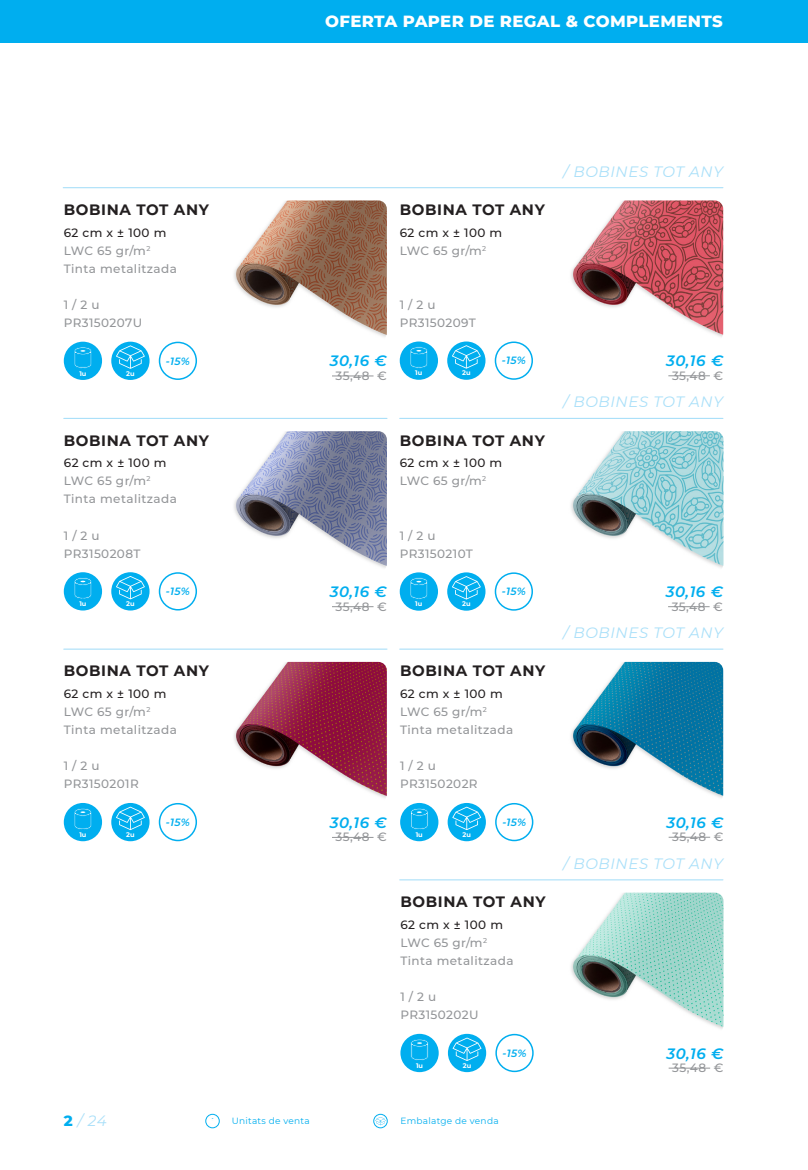
<style>
.page{position:relative;width:808px;height:1170px;background:#fff}
.page>*{position:absolute;margin:0;border:0;box-sizing:border-box;transform-origin:0 0}
.t1{font:800 16.5px "Montserrat";letter-spacing:.02em;color:#fff}
.t2{font:700 15px "Montserrat";letter-spacing:.04em;color:#231f20}
.t3{font:italic 15px "Montserrat";letter-spacing:.04em;color:#aae0f9}
.t4{font:italic 600 15px "Montserrat";letter-spacing:.04em;color:#00aeef}
.t5{font:500 12px "Montserrat";letter-spacing:.035em;color:#939598}
.t6{font:500 12px "Montserrat";letter-spacing:.035em;color:#231f20}
.t7{font:italic 600 10.5px "Montserrat";letter-spacing:.03em;color:#00aeef}
.t8{font:9px "Montserrat";letter-spacing:.03em;color:#00aeef}
.t9{font:700 6.6px "Montserrat";color:#fff}
.s1{font-weight:800;font-style:normal;color:#00aeef}
</style>
<div class="page">
<div style="left:0;top:0;width:808px;height:43px;background:#00aeef"></div>
<hr style="left:400px;top:418px;width:323px;height:1px;background:#aae0f9">
<hr style="left:63px;top:187px;width:660px;height:1px;background:#aae0f9">
<hr style="left:400px;top:648px;width:323px;height:1px;background:#aae0f9">
<hr style="left:64px;top:418px;width:323px;height:1px;background:#aae0f9">
<hr style="left:64px;top:648px;width:323px;height:1px;background:#aae0f9">
<hr style="left:400px;top:879px;width:323px;height:1px;background:#aae0f9">
<img style="left:571px;top:200px;width:152px;height:137px">
<img style="left:571px;top:431px;width:152px;height:137px">
<hr style="left:668px;top:375px;width:42px;height:1px;background:#939598">
<hr style="left:668px;top:606px;width:42px;height:1px;background:#939598">
<div style="left:373px;top:1113px;width:15px;height:15px;border:1px solid #00aeef;border-radius:50%"></div>
<svg style="left:375px;top:1116px;width:11px;height:9px"></svg>
<div style="left:205px;top:1113px;width:15px;height:15px;border:1px solid #00aeef;border-radius:50%"></div>
<div style="left:495px;top:572px;width:38px;height:38px;border:2px solid #00aeef;border-radius:50%"></div>
<div style="left:495px;top:341px;width:38px;height:39px;border:2px solid #00aeef;border-radius:50%"></div>
<div style="left:400px;top:572px;width:38px;height:38px;background:#00aeef;border-radius:50%"></div>
<svg style="left:410px;top:577px;width:18px;height:22px"></svg>
<div style="left:400px;top:341px;width:38px;height:39px;background:#00aeef;border-radius:50%"></div>
<svg style="left:410px;top:347px;width:18px;height:21px"></svg>
<img style="left:234px;top:431px;width:153px;height:137px">
<hr style="left:332px;top:606px;width:41px;height:1px;background:#939598">
<div style="left:159px;top:572px;width:38px;height:38px;border:2px solid #00aeef;border-radius:50%"></div>
<div style="left:64px;top:572px;width:38px;height:38px;background:#00aeef;border-radius:50%"></div>
<svg style="left:74px;top:577px;width:18px;height:22px"></svg>
<div style="left:111px;top:572px;width:39px;height:38px;background:#00aeef;border-radius:50%"></div>
<svg style="left:116px;top:576px;width:29px;height:23px"></svg>
<img style="left:234px;top:662px;width:153px;height:136px">
<hr style="left:332px;top:837px;width:41px;height:1px;background:#939598">
<div style="left:159px;top:802px;width:38px;height:39px;border:2px solid #00aeef;border-radius:50%"></div>
<div style="left:64px;top:802px;width:38px;height:39px;background:#00aeef;border-radius:50%"></div>
<svg style="left:74px;top:808px;width:18px;height:21px"></svg>
<div style="left:111px;top:802px;width:39px;height:39px;background:#00aeef;border-radius:50%"></div>
<svg style="left:116px;top:806px;width:29px;height:24px"></svg>
<img style="left:234px;top:200px;width:153px;height:137px">
<hr style="left:332px;top:375px;width:41px;height:1px;background:#939598">
<div style="left:159px;top:341px;width:38px;height:39px;border:2px solid #00aeef;border-radius:50%"></div>
<div style="left:64px;top:341px;width:38px;height:39px;background:#00aeef;border-radius:50%"></div>
<svg style="left:74px;top:347px;width:18px;height:21px"></svg>
<div style="left:111px;top:341px;width:39px;height:39px;background:#00aeef;border-radius:50%"></div>
<svg style="left:116px;top:345px;width:29px;height:24px"></svg>
<div style="left:447px;top:572px;width:38px;height:38px;background:#00aeef;border-radius:50%"></div>
<svg style="left:452px;top:576px;width:29px;height:23px"></svg>
<div style="left:447px;top:341px;width:38px;height:39px;background:#00aeef;border-radius:50%"></div>
<svg style="left:452px;top:345px;width:29px;height:23px"></svg>
<img style="left:571px;top:662px;width:152px;height:136px">
<hr style="left:669px;top:836px;width:41px;height:1px;background:#939598">
<div style="left:495px;top:802px;width:38px;height:39px;border:2px solid #00aeef;border-radius:50%"></div>
<div style="left:400px;top:802px;width:38px;height:39px;background:#00aeef;border-radius:50%"></div>
<svg style="left:410px;top:808px;width:18px;height:21px"></svg>
<div style="left:448px;top:802px;width:38px;height:39px;background:#00aeef;border-radius:50%"></div>
<svg style="left:452px;top:806px;width:29px;height:24px"></svg>
<img style="left:571px;top:892px;width:152px;height:137px">
<hr style="left:669px;top:1067px;width:41px;height:1px;background:#939598">
<div style="left:495px;top:1033px;width:39px;height:38px;border:2px solid #00aeef;border-radius:50%"></div>
<div style="left:400px;top:1033px;width:39px;height:38px;background:#00aeef;border-radius:50%"></div>
<svg style="left:410px;top:1039px;width:19px;height:21px"></svg>
<div style="left:448px;top:1033px;width:38px;height:38px;background:#00aeef;border-radius:50%"></div>
<svg style="left:453px;top:1037px;width:28px;height:23px"></svg>
<p class="t1" style="left:325px;top:9px;width:399px">OFERTA PAPER DE REGAL &amp; COMPLEMENTS</p>
<p class="t3" style="left:563px;top:161px;width:161px">/ BOBINES TOT ANY</p>
<p class="t2" style="left:64px;top:199px;width:147px">BOBINA TOT ANY</p>
<p class="t6" style="left:64px;top:224px;width:104px">62 cm x ± 100 m</p>
<p class="t5" style="left:64px;top:242px;width:88px">LWC 65 gr/m<sup>2</sup></p>
<p class="t5" style="left:64px;top:260px;width:115px">Tinta metalitzada</p>
<p class="t5" style="left:64px;top:296px;width:37px">1 / 2 u</p>
<p class="t5" style="left:64px;top:314px;width:80px">PR3150207U</p>
<p class="t2" style="left:400px;top:199px;width:147px">BOBINA TOT ANY</p>
<p class="t6" style="left:400px;top:224px;width:104px">62 cm x ± 100 m</p>
<p class="t5" style="left:400px;top:242px;width:88px">LWC 65 gr/m<sup>2</sup></p>
<p class="t5" style="left:400px;top:296px;width:37px">1 / 2 u</p>
<p class="t5" style="left:400px;top:314px;width:78px">PR3150209T</p>
<p class="t9" style="left:79px;top:368px;width:9px">1u</p>
<p class="t9" style="left:126px;top:368px;width:10px">2u</p>
<p class="t7" style="left:166px;top:353px;width:25px">-15%</p>
<p class="t4" style="left:330px;top:350px;width:59px">30,16 €</p>
<p class="t5" style="left:336px;top:367px;width:53px">35,48 €</p>
<p class="t9" style="left:415px;top:368px;width:9px">1u</p>
<p class="t9" style="left:462px;top:368px;width:10px">2u</p>
<p class="t7" style="left:502px;top:353px;width:25px">-15%</p>
<p class="t4" style="left:666px;top:350px;width:59px">30,16 €</p>
<p class="t5" style="left:672px;top:367px;width:53px">35,48 €</p>
<p class="t3" style="left:563px;top:391px;width:161px">/ BOBINES TOT ANY</p>
<p class="t2" style="left:64px;top:429px;width:147px">BOBINA TOT ANY</p>
<p class="t6" style="left:64px;top:455px;width:104px">62 cm x ± 100 m</p>
<p class="t5" style="left:64px;top:473px;width:88px">LWC 65 gr/m<sup>2</sup></p>
<p class="t5" style="left:64px;top:491px;width:115px">Tinta metalitzada</p>
<p class="t5" style="left:64px;top:527px;width:37px">1 / 2 u</p>
<p class="t5" style="left:64px;top:545px;width:78px">PR3150208T</p>
<p class="t2" style="left:400px;top:429px;width:147px">BOBINA TOT ANY</p>
<p class="t6" style="left:400px;top:455px;width:104px">62 cm x ± 100 m</p>
<p class="t5" style="left:400px;top:473px;width:88px">LWC 65 gr/m<sup>2</sup></p>
<p class="t5" style="left:400px;top:527px;width:37px">1 / 2 u</p>
<p class="t5" style="left:400px;top:545px;width:75px">PR3150210T</p>
<p class="t9" style="left:79px;top:599px;width:9px">1u</p>
<p class="t9" style="left:126px;top:599px;width:10px">2u</p>
<p class="t7" style="left:166px;top:584px;width:25px">-15%</p>
<p class="t4" style="left:330px;top:581px;width:59px">30,16 €</p>
<p class="t5" style="left:336px;top:598px;width:53px">35,48 €</p>
<p class="t9" style="left:415px;top:599px;width:9px">1u</p>
<p class="t9" style="left:462px;top:599px;width:10px">2u</p>
<p class="t7" style="left:502px;top:584px;width:25px">-15%</p>
<p class="t4" style="left:666px;top:581px;width:59px">30,16 €</p>
<p class="t5" style="left:672px;top:598px;width:53px">35,48 €</p>
<p class="t3" style="left:563px;top:622px;width:161px">/ BOBINES TOT ANY</p>
<p class="t2" style="left:64px;top:660px;width:147px">BOBINA TOT ANY</p>
<p class="t6" style="left:64px;top:685px;width:104px">62 cm x ± 100 m</p>
<p class="t5" style="left:64px;top:703px;width:88px">LWC 65 gr/m<sup>2</sup></p>
<p class="t5" style="left:64px;top:721px;width:115px">Tinta metalitzada</p>
<p class="t5" style="left:64px;top:757px;width:37px">1 / 2 u</p>
<p class="t5" style="left:64px;top:775px;width:77px">PR3150201R</p>
<p class="t2" style="left:400px;top:660px;width:147px">BOBINA TOT ANY</p>
<p class="t6" style="left:400px;top:685px;width:104px">62 cm x ± 100 m</p>
<p class="t5" style="left:400px;top:703px;width:88px">LWC 65 gr/m<sup>2</sup></p>
<p class="t5" style="left:400px;top:721px;width:115px">Tinta metalitzada</p>
<p class="t5" style="left:400px;top:757px;width:37px">1 / 2 u</p>
<p class="t5" style="left:400px;top:775px;width:79px">PR3150202R</p>
<p class="t9" style="left:79px;top:829px;width:9px">1u</p>
<p class="t9" style="left:126px;top:829px;width:10px">2u</p>
<p class="t7" style="left:166px;top:814px;width:25px">-15%</p>
<p class="t4" style="left:330px;top:811px;width:59px">30,16 €</p>
<p class="t5" style="left:336px;top:828px;width:53px">35,48 €</p>
<p class="t9" style="left:416px;top:829px;width:9px">1u</p>
<p class="t9" style="left:463px;top:829px;width:10px">2u</p>
<p class="t7" style="left:502px;top:814px;width:25px">-15%</p>
<p class="t4" style="left:666px;top:811px;width:59px">30,16 €</p>
<p class="t5" style="left:672px;top:828px;width:53px">35,48 €</p>
<p class="t3" style="left:563px;top:853px;width:161px">/ BOBINES TOT ANY</p>
<p class="t2" style="left:400px;top:890px;width:147px">BOBINA TOT ANY</p>
<p class="t6" style="left:400px;top:916px;width:104px">62 cm x ± 100 m</p>
<p class="t5" style="left:400px;top:934px;width:88px">LWC 65 gr/m<sup>2</sup></p>
<p class="t5" style="left:400px;top:952px;width:115px">Tinta metalitzada</p>
<p class="t5" style="left:400px;top:988px;width:37px">1 / 2 u</p>
<p class="t5" style="left:400px;top:1006px;width:80px">PR3150202U</p>
<p class="t9" style="left:416px;top:1060px;width:9px">1u</p>
<p class="t9" style="left:463px;top:1060px;width:10px">2u</p>
<p class="t7" style="left:503px;top:1045px;width:25px">-15%</p>
<p class="t4" style="left:666px;top:1042px;width:59px">30,16 €</p>
<p class="t5" style="left:672px;top:1059px;width:53px">35,48 €</p>
<p class="t3" style="left:64px;top:1110px;width:44px"><span class="s1">2</span> / 24</p>
<p class="t8" style="left:232px;top:1114px;width:80px">Unitats de venta</p>
<p class="t8" style="left:400px;top:1114px;width:100px">Embalatge de venda</p>
</div>
